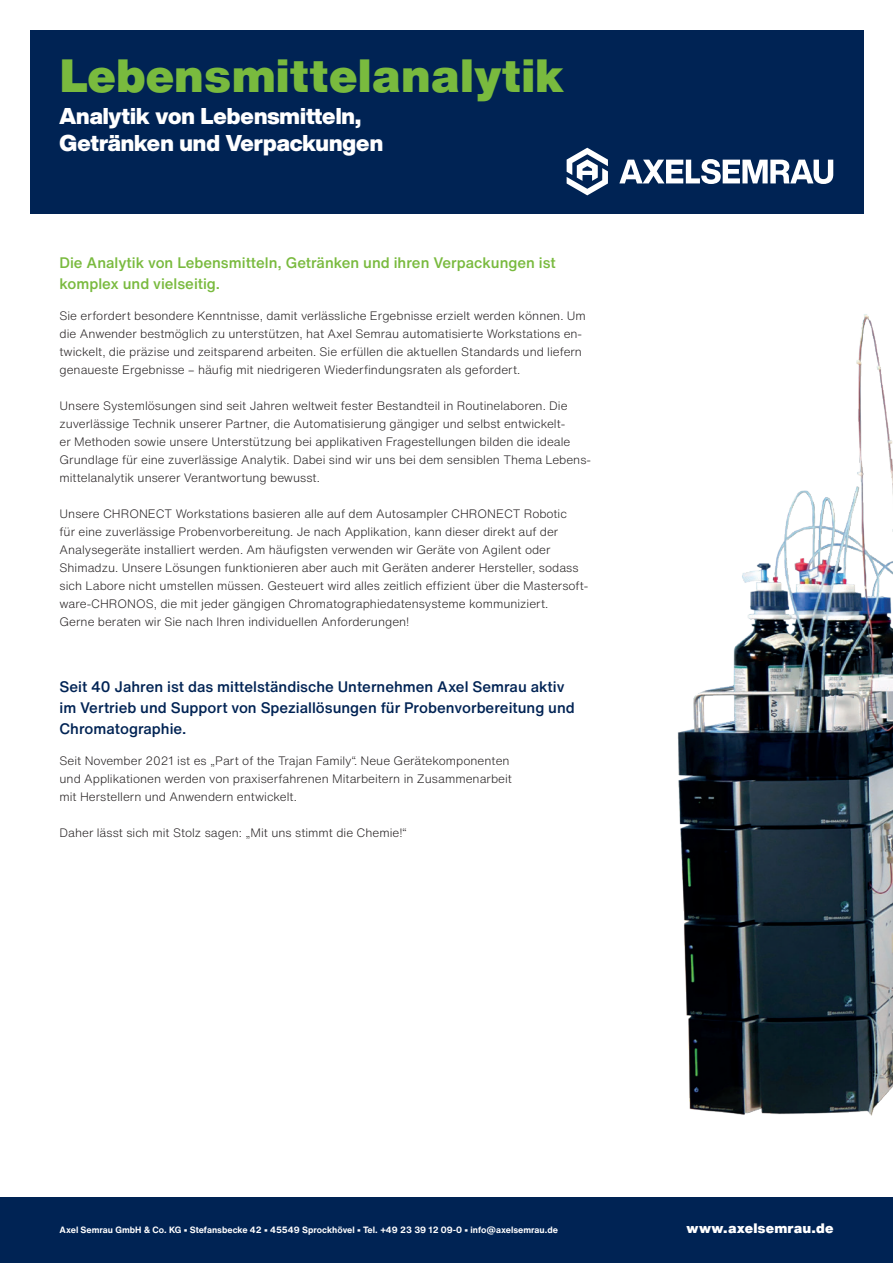
<style>
.page{position:relative;width:893px;height:1263px;background:#fff}
.page>*{position:absolute;margin:0;border:0;box-sizing:border-box;transform-origin:0 0}
.t1{font:900 45.75px "Helvetica Now Text";color:#79ba3e}
.t2{font:900 22.5px/27px "Helvetica Now Display";color:#fff}
.t3{font:500 15px/21px "Helvetica Now Text";color:#002354}
.t4{font:500 15px/21px "Helvetica Now Text";color:#79ba3e}
.t5{font:900 13.5px "Helvetica Now Text";letter-spacing:.01em;color:#fff}
.t6{font:300 12px/18px "Helvetica Now Text";color:#231f20}
.t7{font:700 9px "Helvetica Now Text";color:#fff}
</style>
<div class="page">
<div style="left:0;top:1197px;width:893px;height:66px;background:#002354"></div>
<div style="left:30px;top:30px;width:833px;height:183px;background:#002354"></div>
<svg style="left:619px;top:159px;width:214px;height:25px"></svg>
<svg style="left:567px;top:148px;width:41px;height:47px"></svg>
<img style="left:677px;top:314px;width:216px;height:802px">
<h1 class="t1" style="left:60px;top:41px;width:507px">Lebensmittelanalytik</h1>
<h2 class="t2" style="left:60px;top:103px;width:325px">Analytik von Lebensmitteln,<br>Getränken und Verpackungen</h2>
<p class="t4" style="left:60px;top:252px;width:498px">Die Analytik von Lebensmitteln, Getränken und ihren Verpackungen ist komplex und vielseitig.</p>
<p class="t6" style="left:60px;top:306px;width:528px">Sie erfordert besondere Kenntnisse, damit verlässliche Ergebnisse erzielt werden können. Um die Anwender bestmöglich zu unterstützen, hat Axel Semrau automatisierte Workstations en&shy;twickelt, die präzise und zeitsparend arbeiten. Sie erfüllen die aktuellen Standards und liefern genaueste Ergebnisse – häufig mit niedrigeren Wiederfindungsraten als gefordert.</p>
<p class="t6" style="left:60px;top:396px;width:533px">Unsere Systemlösungen sind seit Jahren weltweit fester Bestandteil in Routinelaboren. Die zuverlässige Technik unserer Partner, die Automatisierung gängiger und selbst entwickelt-<br>er Methoden sowie unsere Unterstützung bei applikativen Fragestellungen bilden die ideale Grundlage für eine zuverlässige Analytik. Dabei sind wir uns bei dem sensiblen Thema Lebens&shy;mittelanalytik unserer Verantwortung bewusst.</p>
<p class="t6" style="left:60px;top:504px;width:530px">Unsere CHRONECT Workstations basieren alle auf dem Autosampler CHRONECT Robotic<br>für eine zuverlässige Probenvorbereitung. Je nach Applikation, kann dieser direkt auf der Analysegeräte installiert werden. Am häufigsten verwenden wir Geräte von Agilent oder Shimadzu. Unsere Lösungen funktionieren aber auch mit Geräten anderer Hersteller, sodass sich Labore nicht umstellen müssen. Gesteuert wird alles zeitlich effizient über die Mastersoft&shy;ware-CHRONOS, die mit jeder gängigen Chromatographiedatensysteme kommuniziert.<br>Gerne beraten wir Sie nach Ihren individuellen Anforderungen!</p>
<p class="t3" style="left:60px;top:676px;width:517px">Seit 40 Jahren ist das mittelständische Unternehmen Axel Semrau aktiv im Vertrieb und Support von Speziallösungen für Probenvorbereitung und<br>Chromatographie.</p>
<p class="t6" style="left:60px;top:751px;width:454px">Seit November 2021 ist es „Part of the Trajan Family“. Neue Gerätekomponenten und Applikationen werden von praxiserfahrenen Mitarbeitern in Zusammenarbeit mit Herstellern und Anwendern entwickelt.</p>
<p class="t6" style="left:60px;top:823px;width:349px">Daher lässt sich mit Stolz sagen: „Mit uns stimmt die Chemie!“</p>
<p class="t7" style="left:60px;top:1223px;width:500px">Axel Semrau GmbH &amp; Co. KG • Stefansbecke 42 • 45549 Sprockhövel • Tel. +49 23 39 12 09-0 • info@axelsemrau.de</p>
<p class="t5" style="left:686px;top:1218px;width:148px">www.axelsemrau.de</p>
</div>
